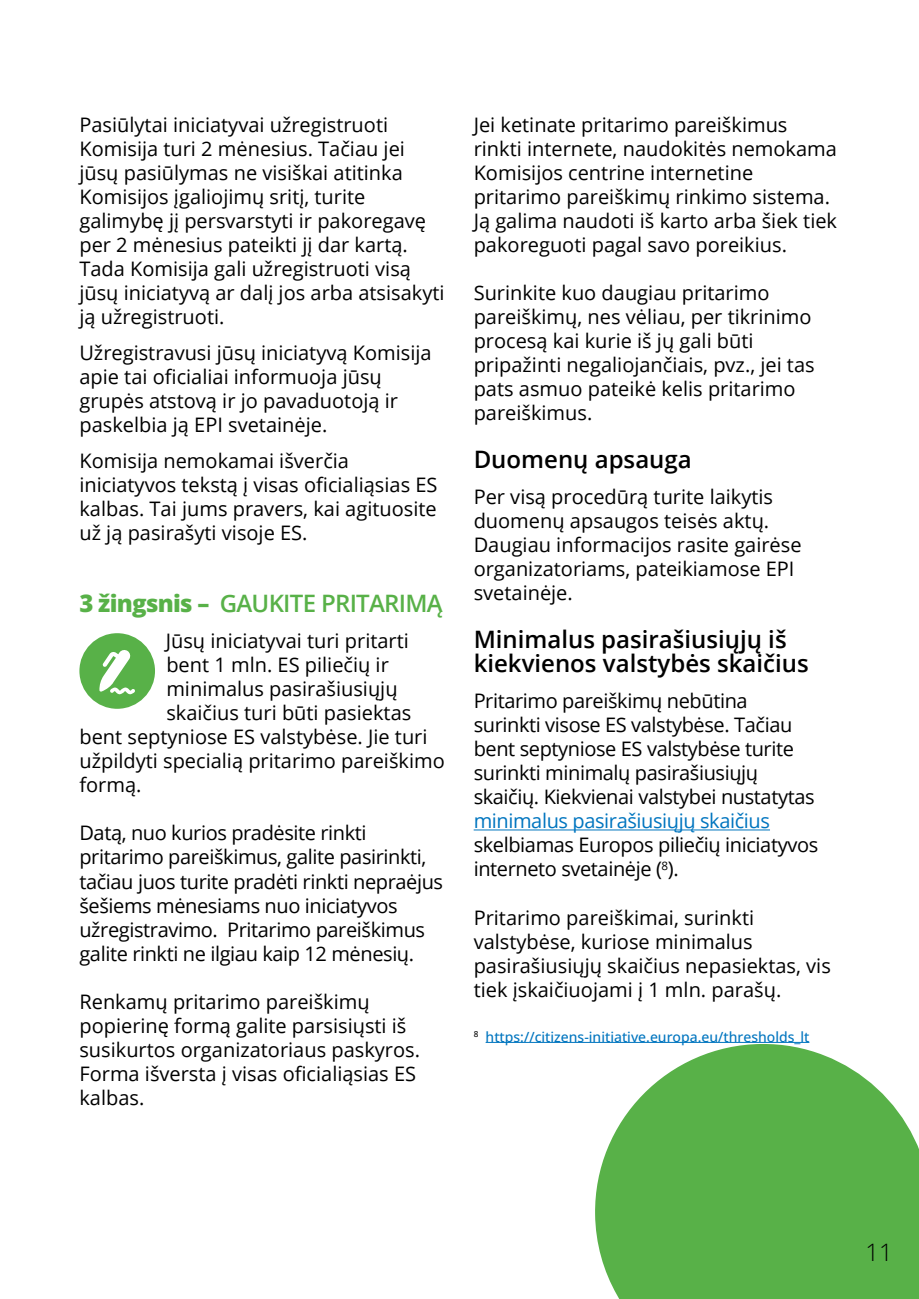
<style>
.page{position:relative;width:919px;height:1299px;background:#fff}
.page>*{position:absolute;margin:0;border:0;box-sizing:border-box;transform-origin:0 0}
.t1{font:600 24px/24px "Open Sans";color:#000}
.t2{font:600 24px "Open Sans";letter-spacing:-.03em;color:#58b148}
.t3{font:300 24px "Open Sans";color:#000}
.t4{font:20px/24px "Open Sans";color:#000}
.t5{font:20px/24px "Open Sans";letter-spacing:-.02em;color:#000}
.t6{font:20px "Open Sans";letter-spacing:-.02em;color:#0075bf}
.t7{font:500 14px "Open Sans";color:#0075bf}
.s1{font-weight:800}
</style>
<div class="page">
<svg style="left:594px;top:1042px;width:324px;height:256px;background:#70bc62"></svg>
<hr style="left:473px;top:829px;width:297px;height:1px;background:#0075bf">
<hr style="left:485px;top:1041px;width:324px;height:1px;background:#0075bf">
<div style="left:79px;top:633px;width:76px;height:75px;background:#58b148;border-radius:50%"></div>
<svg style="left:99px;top:650px;width:36px;height:44px"></svg>
<p class="t4" style="left:79px;top:112px;width:367px">Pasiūlytai iniciatyvai užregistruoti Komisija turi 2 mėnesius. Tačiau jei jūsų pasiūlymas ne visiškai atitinka Komisijos įgaliojimų sritį, turite galimybę jį persvarstyti ir pakoregavę per 2 mėnesius pateikti jį dar kartą.<br>Tada Komisija gali užregistruoti visą jūsų iniciatyvą ar dalį jos arba atsisakyti ją užregistruoti.</p>
<p class="t4" style="left:79px;top:340px;width:354px">Užregistravusi jūsų iniciatyvą Komisija apie tai oficialiai informuoja jūsų grupės atstovą ir jo pavaduotoją ir paskelbia ją EPI svetainėje.</p>
<p class="t4" style="left:79px;top:448px;width:359px">Komisija nemokamai išverčia iniciatyvos tekstą į visas oficialiąsias ES kalbas. Tai jums pravers, kai agituosite už ją pasirašyti visoje ES.</p>
<p class="t2" style="left:79px;top:587px;width:365px"><span class="s1">3 žingsnis –</span> GAUKITE PRITARIMĄ</p>
<p class="t4" style="left:166px;top:628px;width:244px">Jūsų iniciatyvai turi pritarti</p>
<p class="t4" style="left:166px;top:652px;width:224px">bent 1 mln. ES piliečių ir</p>
<p class="t4" style="left:166px;top:676px;width:233px">minimalus pasirašiusiųjų</p>
<p class="t4" style="left:166px;top:700px;width:246px">skaičius turi būti pasiektas</p>
<p class="t4" style="left:79px;top:724px;width:349px">bent septyniose ES valstybėse. Jie turi</p>
<p class="t4" style="left:79px;top:748px;width:367px">užpildyti specialią pritarimo pareiškimo</p>
<p class="t4" style="left:79px;top:772px;width:64px">formą.</p>
<p class="t5" style="left:79px;top:820px;width:365px">Datą, nuo kurios pradėsite rinkti pritarimo pareiškimus, galite pasirinkti, tačiau juos turite pradėti rinkti nepraėjus šešiems mėnesiams nuo iniciatyvos užregistravimo. Pritarimo pareiškimus galite rinkti ne ilgiau kaip 12 mėnesių.</p>
<p class="t4" style="left:79px;top:988px;width:342px">Renkamų pritarimo pareiškimų popierinę formą galite parsisiųsti iš susikurtos organizatoriaus paskyros.<br>Forma išversta į visas oficialiąsias ES kalbas.</p>
<p class="t4" style="left:473px;top:112px;width:365px">Jei ketinate pritarimo pareiškimus rinkti internete, naudokitės nemokama Komisijos centrine internetine pritarimo pareiškimų rinkimo sistema.<br>Ją galima naudoti iš karto arba šiek tiek pakoreguoti pagal savo poreikius.</p>
<p class="t4" style="left:473px;top:280px;width:342px">Surinkite kuo daugiau pritarimo pareiškimų, nes vėliau, per tikrinimo procesą kai kurie iš jų gali būti pripažinti negaliojančiais, pvz., jei tas pats asmuo pateikė kelis pritarimo pareiškimus.</p>
<p class="t1" style="left:473px;top:447px;width:219px">Duomenų apsauga</p>
<p class="t4" style="left:473px;top:484px;width:329px">Per visą procedūrą turite laikytis duomenų apsaugos teisės aktų.<br>Daugiau informacijos rasite gairėse organizatoriams, pateikiamose EPI svetainėje.</p>
<p class="t1" style="left:473px;top:627px;width:336px">Minimalus pasirašiusiųjų iš kiekvienos valstybės skaičius</p>
<p class="t5" style="left:473px;top:688px;width:342px">Pritarimo pareiškimų nebūtina surinkti visose ES valstybėse. Tačiau bent septyniose ES valstybėse turite surinkti minimalų pasirašiusiųjų skaičių. Kiekvienai valstybei nustatytas</p>
<p class="t6" style="left:473px;top:807px;width:298px">minimalus pasirašiusiųjų skaičius</p>
<p class="t5" style="left:473px;top:832px;width:346px">skelbiamas Europos piliečių iniciatyvos interneto svetainėje (<sup>8</sup>).</p>
<p class="t4" style="left:473px;top:904px;width:359px">Pritarimo pareiškimai, surinkti valstybėse, kuriose minimalus pasirašiusiųjų skaičius nepasiektas, vis tiek įskaičiuojami į 1 mln. parašų.</p>
<p class="t7" style="left:473px;top:1026px;width:337px"><sup>8</sup> https://citizens-initiative.europa.eu/thresholds_lt</p>
<p class="t3" style="left:865px;top:1235px;width:29px">11</p>
</div>
